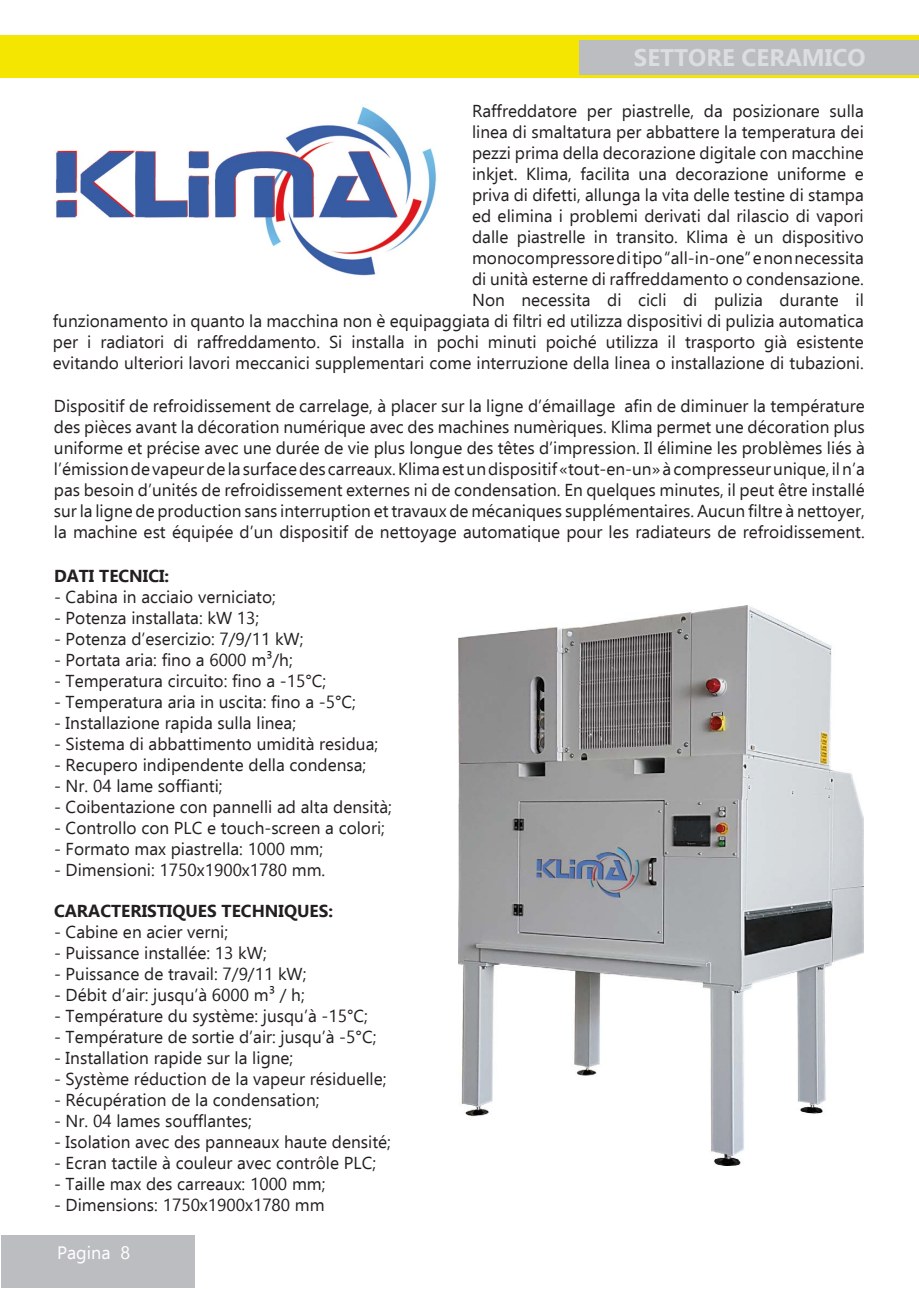
<style>
.page{position:relative;width:919px;height:1289px;background:#fff}
.page>*{position:absolute;margin:0;border:0;box-sizing:border-box;transform-origin:0 0}
.t1{font:700 24px "Ebrima";color:#dcdddf}
.t2{font:18px "Ebrima";color:#fff}
.t3{font:17.25px/21px "Ebrima";color:#231f20;text-align:right}
.t4{font:700 17.25px "Ebrima";color:#231f20}
</style>
<div class="page">
<hr style="left:918px;top:36px;width:1px;height:42px;background:#f5e601">
<hr style="left:918px;top:40px;width:1px;height:34px;background:#bcbdc0">
<div style="left:0;top:36px;width:918px;height:42px;background:#f5e601"></div>
<div style="left:579px;top:40px;width:339px;height:34px;background:#bcbdc0"></div>
<div style="left:1px;top:1235px;width:193px;height:53px;background:#bcbdc0"></div>
<img style="left:459px;top:605px;width:404px;height:560px">
<img style="left:54px;top:106px;width:383px;height:170px">
<h1 class="t1" style="left:634px;top:39px;width:233px">SETTORE CERAMICO</h1>
<p class="t3" style="left:53px;top:100px;width:812px">Raffreddatore per piastrelle, da posizionare sulla<br>linea di smaltatura per abbattere la temperatura dei<br>pezzi prima della decorazione digitale con macchine<br>inkjet. Klima, facilita una decorazione uniforme e<br>priva di difetti, allunga la vita delle testine di stampa<br>ed elimina i problemi derivati dal rilascio di vapori<br>dalle piastrelle in transito. Klima è un dispositivo<br>monocompressore di tipo “all-in-one” e non necessita<br>di unità esterne di raffreddamento o condensazione.<br>Non necessita di cicli di pulizia durante il<br>funzionamento in quanto la macchina non è equipaggiata di filtri ed utilizza dispositivi di pulizia automatica per i radiatori di raffreddamento. Si installa in pochi minuti poiché utilizza il trasporto già esistente evitando ulteriori lavori meccanici supplementari come interruzione della linea o installazione di tubazioni.</p>
<p class="t3" style="left:54px;top:395px;width:812px;text-align:justify">Dispositif de refroidissement de carrelage, à placer sur la ligne d’émaillage afin de diminuer la température des pièces avant la décoration numérique avec des machines numèriques. Klima permet une décoration plus uniforme et précise avec une durée de vie plus longue des têtes d’impression. Il élimine les problèmes liés à l’émission de vapeur de la surface des carreaux. Klima est un dispositif «tout-en-un» à compresseur unique, il n’a pas besoin d’unités de refroidissement externes ni de condensation. En quelques minutes, il peut être installé sur la ligne de production sans interruption et travaux de mécaniques supplémentaires. Aucun filtre à nettoyer, la machine est équipée d’un dispositif de nettoyage automatique pour les radiateurs de refroidissement.</p>
<p class="t4" style="left:54px;top:563px;width:117px">DATI TECNICI:</p>
<p class="t3" style="left:54px;top:586px;width:223px">- Cabina in acciaio verniciato;</p>
<p class="t3" style="left:54px;top:607px;width:207px">- Potenza installata: kW 13;</p>
<p class="t3" style="left:54px;top:628px;width:251px">- Potenza d’esercizio: 7/9/11 kW;</p>
<p class="t3" style="left:54px;top:649px;width:240px">- Portata aria: fino a 6000 m³/h;</p>
<p class="t3" style="left:54px;top:670px;width:274px">- Temperatura circuito: fino a -15°C;</p>
<p class="t3" style="left:54px;top:691px;width:303px">- Temperatura aria in uscita: fino a -5°C;</p>
<p class="t3" style="left:54px;top:712px;width:244px">- Installazione rapida sulla linea;</p>
<p class="t3" style="left:54px;top:733px;width:326px">- Sistema di abbattimento umidità residua;</p>
<p class="t3" style="left:54px;top:754px;width:314px">- Recupero indipendente della condensa;</p>
<p class="t3" style="left:54px;top:775px;width:170px">- Nr. 04 lame soffianti;</p>
<p class="t3" style="left:54px;top:796px;width:339px">- Coibentazione con pannelli ad alta densità;</p>
<p class="t3" style="left:54px;top:817px;width:332px">- Controllo con PLC e touch-screen a colori;</p>
<p class="t3" style="left:54px;top:838px;width:270px">- Formato max piastrella: 1000 mm;</p>
<p class="t3" style="left:54px;top:859px;width:273px">- Dimensioni: 1750x1900x1780 mm.</p>
<p class="t4" style="left:54px;top:897px;width:280px">CARACTERISTIQUES TECHNIQUES:</p>
<p class="t3" style="left:54px;top:920px;width:176px">- Cabine en acier verni;</p>
<p class="t3" style="left:54px;top:941px;width:214px">- Puissance installée: 13 kW;</p>
<p class="t3" style="left:54px;top:962px;width:254px">- Puissance de travail: 7/9/11 kW;</p>
<p class="t3" style="left:54px;top:983px;width:252px">- Débit d’air: jusqu’à 6000 m³ / h;</p>
<p class="t3" style="left:54px;top:1004px;width:315px">- Température du système: jusqu’à -15°C;</p>
<p class="t3" style="left:54px;top:1025px;width:324px">- Température de sortie d’air: jusqu’à -5°C;</p>
<p class="t3" style="left:54px;top:1046px;width:241px">- Installation rapide sur la ligne;</p>
<p class="t3" style="left:54px;top:1067px;width:334px">- Système réduction de la vapeur résiduelle;</p>
<p class="t3" style="left:54px;top:1088px;width:267px">- Récupération de la condensation;</p>
<p class="t3" style="left:54px;top:1109px;width:199px">- Nr. 04 lames soufflantes;</p>
<p class="t3" style="left:54px;top:1130px;width:338px">- Isolation avec des panneaux haute densité;</p>
<p class="t3" style="left:54px;top:1151px;width:323px">- Ecran tactile à couleur avec contrôle PLC;</p>
<p class="t3" style="left:54px;top:1172px;width:273px">- Taille max des carreaux: 1000 mm;</p>
<p class="t3" style="left:54px;top:1193px;width:272px">- Dimensions: 1750x1900x1780 mm</p>
<p class="t2" style="left:57px;top:1240px;width:75px">Pagina 8</p>
</div>
